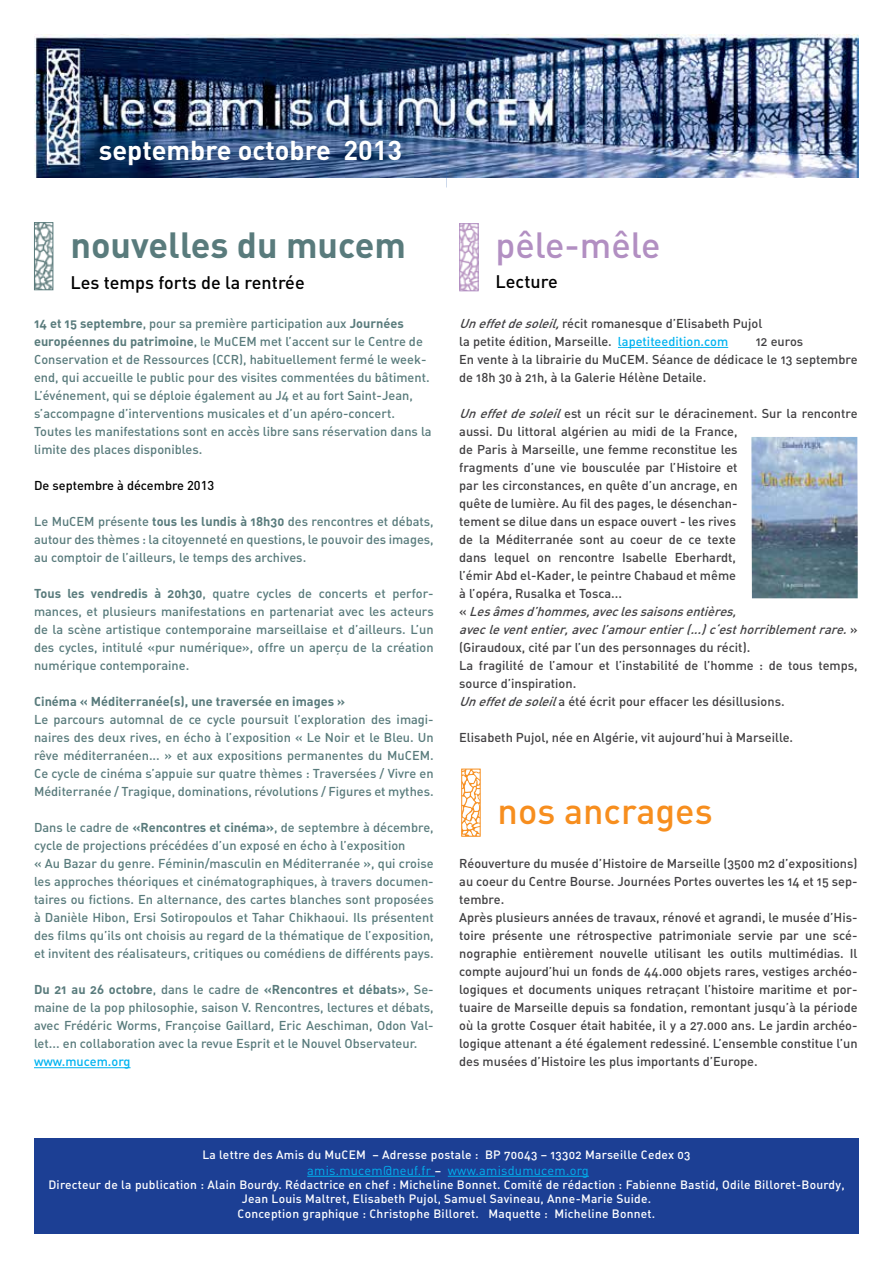
<style>
.page{position:relative;width:893px;height:1263px;background:#fff}
.page>*{position:absolute;margin:0;border:0;box-sizing:border-box;transform-origin:0 0}
.t1{font:36px "DIN Bold Alternate";color:#597b7c}
.t2{font:36px "DIN Medium Alternate";color:#f78e1e}
.t3{font:36px "DIN Medium Alternate";color:#b28fc2}
.t4{font:700 27px "DIN";color:#fff}
.t5{font:500 18px "DIN";color:#000}
.t6{font:18px "DIN Medium Alternate";color:#000}
.t7{font:12.75px/18px "DIN Medium Alternate";color:#597b7c;text-align:justify}
.t8{font:12.75px/18px "DIN Medium Alternate";color:#414042}
.t9{font:12.75px "DIN Bold Alternate";color:#597b7c}
.t10{font:12.75px "DIN";letter-spacing:.02em;color:#00b3f0}
.t11{font:500 12.75px "DIN";color:#000}
.t12{font:12.75px "DIN Medium Alternate";color:#00b3f0}
.t13{font:12px/14.4px "DIN Medium Alternate";letter-spacing:.02em;color:#fff;text-align:center}
.s1{font-family:"DIN Bold Alternate"}
.s2{font-family:"DIN Medium Alternate"}
.s3{font-style:italic}
.s4{color:#00b3f0}
.s5{font-family:"DIN Medium Alternate";font-size:12px;color:#fff}
</style>
<div class="page">
<hr style="left:34px;top:1067px;width:97px;height:1px;background:#00b3f0">
<hr style="left:618px;top:347px;width:110px;height:1px;background:#00b3f0">
<img style="left:34px;top:34px;width:825px;height:144px">
<img style="left:36px;top:224px;width:15px;height:64px">
<div style="left:34px;top:222px;width:19px;height:68px;border:1px solid #597b7c"></div>
<img style="left:751px;top:437px;width:107px;height:161px">
<img style="left:461px;top:225px;width:16px;height:64px">
<div style="left:459px;top:223px;width:20px;height:68px;border:1px solid #b28fc2"></div>
<img style="left:463px;top:771px;width:16px;height:4px">
<div style="left:461px;top:769px;width:20px;height:68px;border:1px solid #f78e1e"></div>
<div style="left:34px;top:1137px;width:825px;height:96px;background:#1c3f94"></div>
<hr style="left:307px;top:1176px;width:128px;height:1px;background:#00b3f0">
<hr style="left:448px;top:1176px;width:141px;height:1px;background:#00b3f0">
<h2 class="t4" style="left:99px;top:133px;width:305px">septembre octobre 2013</h2>
<h1 class="t1" style="left:70px;top:222px;width:337px">nouvelles du mucem</h1>
<h3 class="t5" style="left:70px;top:271px;width:236px">Les temps forts de la rentrée</h3>
<p class="t7" style="left:34px;top:314px;width:399px;text-align:left"><span class="s1">14 et 15 septembre</span>, pour sa première participation aux <span class="s1">Journées européennes du patrimoine</span>, le MuCEM met l’accent sur le Centre de Conservation et de Ressources (CCR), habituellement fermé le week&shy;end, qui accueille le public pour des visites commentées du bâtiment.<br>L’événement, qui se déploie également au J4 et au fort Saint-Jean, s’accompagne d’interventions musicales et d’un apéro-concert.<br>Toutes les manifestations sont en accès libre sans réservation dans la limite des places disponibles.</p>
<p class="t11" style="left:34px;top:477px;width:182px">De septembre à décembre 2013</p>
<p class="t7" style="left:34px;top:512px;width:401px">Le MuCEM présente <span class="s1">tous les lundis à 18h30</span> des rencontres et débats, autour des thèmes : la citoyenneté en questions, le pouvoir des images, au comptoir de l’ailleurs, le temps des archives.</p>
<p class="t7" style="left:34px;top:584px;width:401px"><span class="s1">Tous les vendredis à 20h30</span>, quatre cycles de concerts et perfor&shy;mances, et plusieurs manifestations en partenariat avec les acteurs de la scène artistique contemporaine marseillaise et d’ailleurs. L’un des cycles, intitulé «pur numérique», offre un aperçu de la création numérique contemporaine.</p>
<p class="t9" style="left:34px;top:693px;width:313px">Cinéma « Méditerranée(s), une traversée en images »</p>
<p class="t7" style="left:34px;top:710px;width:401px">Le parcours automnal de ce cycle poursuit l’exploration des imagi&shy;naires des deux rives, en écho à l’exposition « Le Noir et le Bleu. Un rêve méditerranéen... » et aux expositions permanentes du MuCEM.<br>Ce cycle de cinéma s’appuie sur quatre thèmes : Traversées / Vivre en Méditerranée / Tragique, dominations, révolutions / Figures et mythes.</p>
<p class="t7" style="left:34px;top:818px;width:401px;text-align:left">Dans le cadre de <span class="s1">«Rencontres et cinéma»</span>, de septembre à décembre, cycle de projections précédées d’un exposé en écho à l’exposition<br>« Au Bazar du genre. Féminin/masculin en Méditerranée », qui croise les approches théoriques et cinématographiques, à travers documen&shy;taires ou fictions. En alternance, des cartes blanches sont proposées à Danièle Hibon, Ersi Sotiropoulos et Tahar Chikhaoui. Ils présentent des films qu’ils ont choisis au regard de la thématique de l’exposition, et invitent des réalisateurs, critiques ou comédiens de différents pays.</p>
<p class="t9" style="left:34px;top:981px;width:401px">Du 21 au 26 octobre<span class="s2">, dans le cadre de</span> «Rencontres et débats»<span class="s2">, Se-</span></p>
<p class="t7" style="left:34px;top:998px;width:401px">maine de la pop philosophie, saison V. Rencontres, lectures et débats, avec Frédéric Worms, Françoise Gaillard, Eric Aeschiman, Odon Val&shy;let... en collaboration avec la revue Esprit et le Nouvel Observateur.</p>
<p class="t12" style="left:34px;top:1053px;width:98px">www.mucem.org</p>
<h1 class="t3" style="left:496px;top:222px;width:167px">pêle-mêle</h1>
<h3 class="t6" style="left:496px;top:270px;width:64px">Lecture</h3>
<p class="t8" style="left:459px;top:314px;width:305px"><span class="s3">Uneffetdesoleil,</span>récit romanesque d’Elisabeth Pujol la petite édition, Marseille. <span class="s4">lapetiteedition.com</span></p>
<p class="t8" style="left:459px;top:332px;width:400px;text-indent:297px">12 euros<br>En vente à la librairie du MuCEM. Séance de dédicace le 13 septembre de 18h 30 à 21h, à la Galerie Hélène Detaile.</p>
<p class="t8" style="left:459px;top:404px;width:400px"><span class="s3">Uneffetdesoleil</span>est un récit sur le déracinement. Sur la rencontre aussi. Du littoral algérien au midi de la France,<br>de Paris à Marseille, une femme reconstitue les<br>fragments d’une vie bousculée par l’Histoire et<br>par les circonstances, en quête d’un ancrage, en<br>quête de lumière. Au fil des pages, le désenchan-<br>tement se dilue dans un espace ouvert - les rives<br>de la Méditerranée sont au coeur de ce texte<br>dans lequel on rencontre Isabelle Eberhardt,<br>l’émir Abd el-Kader, le peintre Chabaud et même<br>à l’opéra, Rusalka et Tosca...<br>« <span class="s3">Lesâmesd’hommes,aveclessaisonsentières, aveclevententier,avecl’amourentier(...)c‘esthorriblementrare.</span>» (Giraudoux, cité par l’un des personnages du récit).<br>La fragilité de l’amour et l’instabilité de l’homme : de tous temps, source d’inspiration.<br><span class="s3">Uneffetdesoleil</span>a été écrit pour effacer les désillusions.</p>
<p class="t8" style="left:459px;top:728px;width:335px">Elisabeth Pujol, née en Algérie, vit aujourd’hui à Marseille.</p>
<h1 class="t2" style="left:498px;top:788px;width:217px">nos ancrages</h1>
<p class="t8" style="left:459px;top:854px;width:400px">Réouverture du musée d’Histoire de Marseille (3500 m2 d’expositions) au coeur du Centre Bourse. Journées Portes ouvertes les 14 et 15 sep&shy;tembre.<br>Après plusieurs années de travaux, rénové et agrandi, le musée d’His&shy;toire présente une rétrospective patrimoniale servie par une scé&shy;nographie entièrement nouvelle utilisant les outils multimédias. Il compte aujourd’hui un fonds de 44.000 objets rares, vestiges archéo&shy;logiques et documents uniques retraçant l’histoire maritime et por&shy;tuaire de Marseille depuis sa fondation, remontant jusqu’à la période où la grotte Cosquer était habitée, il y a 27.000 ans. Le jardin archéo&shy;logique attenant a été également redessiné. L’ensemble constitue l’un des musées d’Histoire les plus importants d’Europe.</p>
<p class="t13" style="left:202px;top:1147px;width:490px">La lettre des Amis du MuCEM – Adresse postale : BP 70043 – 13302 Marseille Cedex 03</p>
<p class="t10" style="left:307px;top:1162px;width:283px">amis.mucem@neuf.fr <span class="s5">–</span> www.amisdumucem.org</p>
<p class="t13" style="left:48px;top:1177px;width:798px">Directeur de la publication : Alain Bourdy. Rédactrice en chef : Micheline Bonnet. Comité de rédaction : Fabienne Bastid, Odile Billoret-Bourdy,<br>Jean Louis Maltret, Elisabeth Pujol, Samuel Savineau, Anne-Marie Suide.<br>Conception graphique : Christophe Billoret. Maquette : Micheline Bonnet.</p>
</div>
